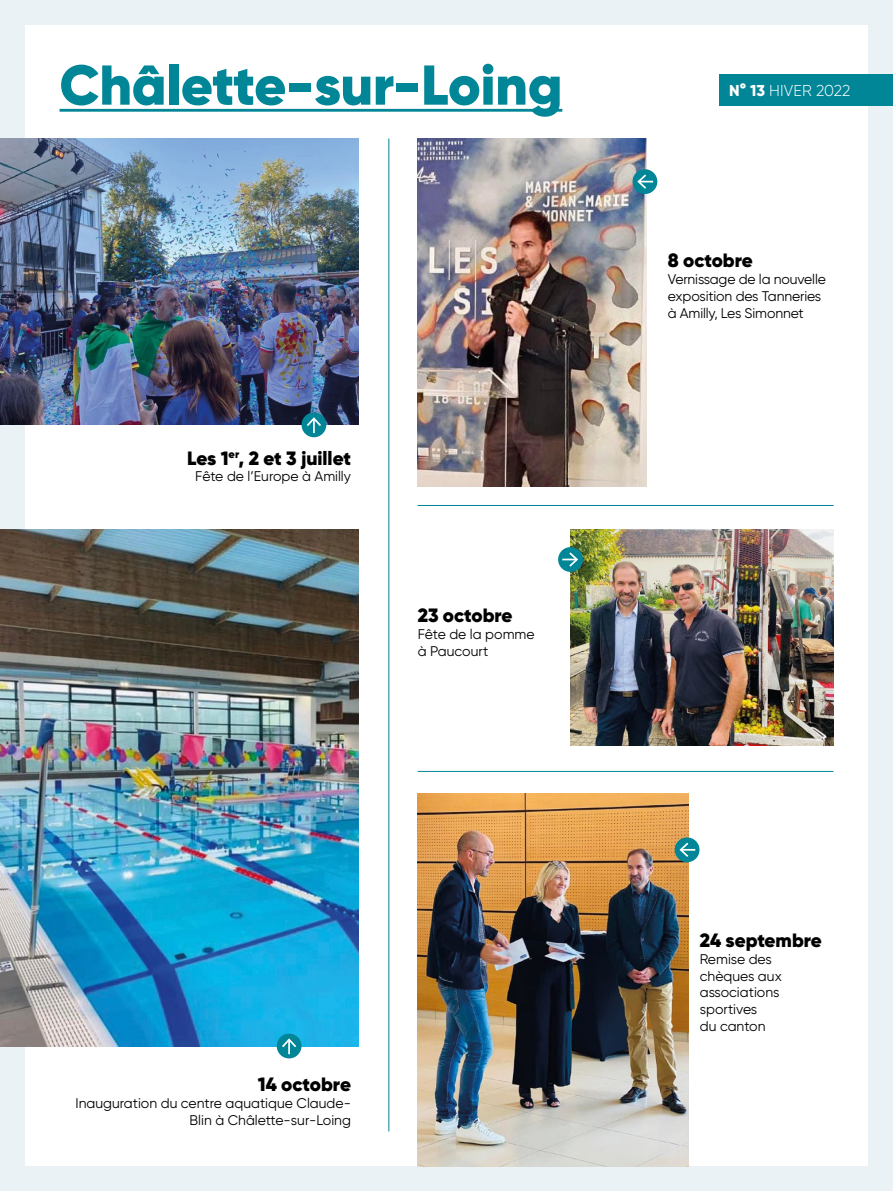
<style>
.page{position:relative;width:893px;height:1191px;background:#fff}
.page>*{position:absolute;margin:0;border:0;box-sizing:border-box;transform-origin:0 0}
.Titre_Canton{font:900 56px "Gilroy";color:#008697}
.VERSO_Titre_info{font:900 19.25px "Gilroy";color:#000}
.t1{font:300 15.75px "Gilroy";letter-spacing:.01em;color:#fff}
.VERSO_Titre_info-2{font:14px/16.8px "Gilroy";color:#000}
.s1{font-weight:800}
</style>
<div class="page">
<img style="left:570px;top:530px;width:264px;height:215px">
<img style="left:418px;top:138px;width:228px;height:348px">
<div style="left:0;top:0;width:25px;height:1191px;background:#eaf2f5"></div>
<div style="left:868px;top:0;width:25px;height:1191px;background:#eaf2f5"></div>
<div style="left:0;top:0;width:893px;height:25px;background:#eaf2f5"></div>
<div style="left:0;top:1166px;width:893px;height:25px;background:#eaf2f5"></div>
<hr style="left:60px;top:109px;width:502px;height:3px;background:#008697">
<hr style="left:388px;top:138px;width:1px;height:993px;background:#008697">
<hr style="left:418px;top:505px;width:415px;height:1px;background:#008697">
<hr style="left:418px;top:771px;width:415px;height:1px;background:#008697">
<img style="left:0;top:138px;width:358px;height:287px">
<div style="left:301px;top:412px;width:25px;height:25px;background:#008697;border-radius:50%"></div>
<svg style="left:306px;top:417px;width:15px;height:16px"></svg>
<div style="left:632px;top:169px;width:25px;height:25px;background:#008697;border-radius:50%"></div>
<svg style="left:636px;top:174px;width:17px;height:17px"></svg>
<img style="left:0;top:530px;width:358px;height:516px">
<div style="left:277px;top:1033px;width:24px;height:25px;background:#008697;border-radius:50%"></div>
<svg style="left:280px;top:1037px;width:17px;height:17px"></svg>
<div style="left:558px;top:547px;width:25px;height:25px;background:#008697;border-radius:50%"></div>
<svg style="left:562px;top:550px;width:17px;height:17px"></svg>
<img style="left:418px;top:793px;width:271px;height:373px">
<div style="left:675px;top:837px;width:24px;height:25px;background:#008697;border-radius:50%"></div>
<svg style="left:678px;top:841px;width:17px;height:16px"></svg>
<div style="left:719px;top:74px;width:174px;height:31px;background:#008697"></div>
<p class="Titre_Canton" style="left:60px;top:49px;width:504px">Châlette-sur-Loing</p>
<p class="VERSO_Titre_info" style="left:187px;top:445px;width:165px">Les 1<sup>er</sup>, 2 et 3 juillet</p>
<p class="VERSO_Titre_info-2" style="left:195px;top:468px;width:157px">Fête de l’Europe à Amilly</p>
<p class="VERSO_Titre_info" style="left:418px;top:603px;width:96px">23 octobre</p>
<p class="VERSO_Titre_info-2" style="left:418px;top:625px;width:118px">Fête de la pomme à Paucourt</p>
<p class="t1" style="left:729px;top:81px;width:123px"><span class="s1">N° 13</span> HIVER 2022</p>
<p class="VERSO_Titre_info" style="left:668px;top:248px;width:86px">8 octobre</p>
<p class="VERSO_Titre_info-2" style="left:668px;top:271px;width:160px">Vernissage de la nouvelle exposition des Tanneries à Amilly, Les Simonnet</p>
<p class="VERSO_Titre_info" style="left:258px;top:1072px;width:95px">14 octobre</p>
<p class="VERSO_Titre_info-2" style="left:75px;top:1094px;width:277px;text-align:right">Inauguration du centre aquatique Claude-<br>Blin à Châlette-sur-Loing</p>
<p class="VERSO_Titre_info" style="left:700px;top:928px;width:124px">24 septembre</p>
<p class="VERSO_Titre_info-2" style="left:700px;top:950px;width:84px">Remise des chèques aux associations sportives<br>du canton</p>
</div>
